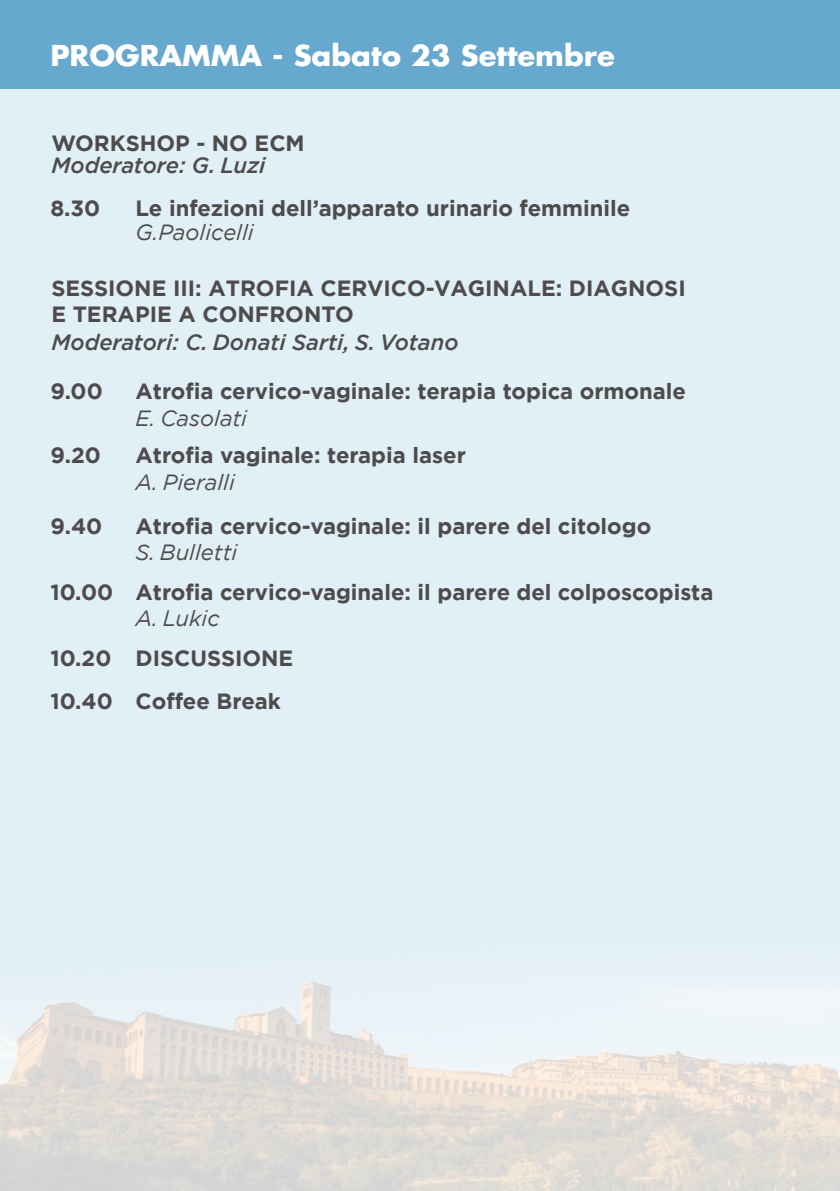
<style>
.page{position:relative;width:840px;height:1191px;background:#fff}
.page>*{position:absolute;margin:0;border:0;box-sizing:border-box;transform-origin:0 0}
.t1{font:700 28px "Futura";color:#fff;scale:1.04 1}
.t2{font:700 22px/26.4px "Gotham";color:#4e4b4c}
.t3{font:italic 500 22px "Gotham";color:#4e4b4c}
.t4{font:italic 22px "Gotham";color:#4e4b4c}
</style>
<div class="page">
<img style="left:0;top:88px;width:839px;height:1103px">
<div style="left:0;top:0;width:839px;height:88px;background:#66a8ce"></div>
<p class="t1" style="left:50px;top:37px;width:544px">PROGRAMMA - Sabato 23 Settembre</p>
<p class="t2" style="left:51px;top:130px;width:255px">WORKSHOP - NO ECM</p>
<p class="t3" style="left:51px;top:151px;width:215px">Moderatore: G. Luzi</p>
<p class="t2" style="left:50px;top:195px;width:51px">8.30</p>
<p class="t4" style="left:135px;top:219px;width:120px">G.Paolicelli</p>
<p class="t2" style="left:135px;top:195px;width:496px">Le infezioni dell’apparato urinario femminile</p>
<p class="t2" style="left:51px;top:274px;width:635px">SESSIONE III: ATROFIA CERVICO-VAGINALE: DIAGNOSI<br>E TERAPIE A CONFRONTO</p>
<p class="t3" style="left:51px;top:327px;width:408px">Moderatori: C. Donati Sarti, S. Votano</p>
<p class="t2" style="left:50px;top:378px;width:54px">9.00</p>
<p class="t4" style="left:135px;top:404px;width:113px">E. Casolati</p>
<p class="t2" style="left:135px;top:378px;width:551px">Atrofia cervico-vaginale: terapia topica ormonale</p>
<p class="t2" style="left:50px;top:442px;width:52px">9.20</p>
<p class="t2" style="left:135px;top:442px;width:332px">Atrofia vaginale: terapia laser</p>
<p class="t4" style="left:135px;top:468px;width:101px">A. Pieralli</p>
<p class="t2" style="left:50px;top:512px;width:53px">9.40</p>
<p class="t2" style="left:135px;top:512px;width:517px">Atrofia cervico-vaginale: il parere del citologo</p>
<p class="t4" style="left:135px;top:538px;width:103px">S. Bulletti</p>
<p class="t2" style="left:50px;top:579px;width:64px">10.00</p>
<p class="t2" style="left:135px;top:579px;width:579px">Atrofia cervico-vaginale: il parere del colposcopista</p>
<p class="t4" style="left:135px;top:604px;width:86px">A. Lukic</p>
<p class="t2" style="left:50px;top:637px;width:244px;line-height:42.4px">10.20 DISCUSSIONE<br>10.40 Coffee Break</p>
</div>
